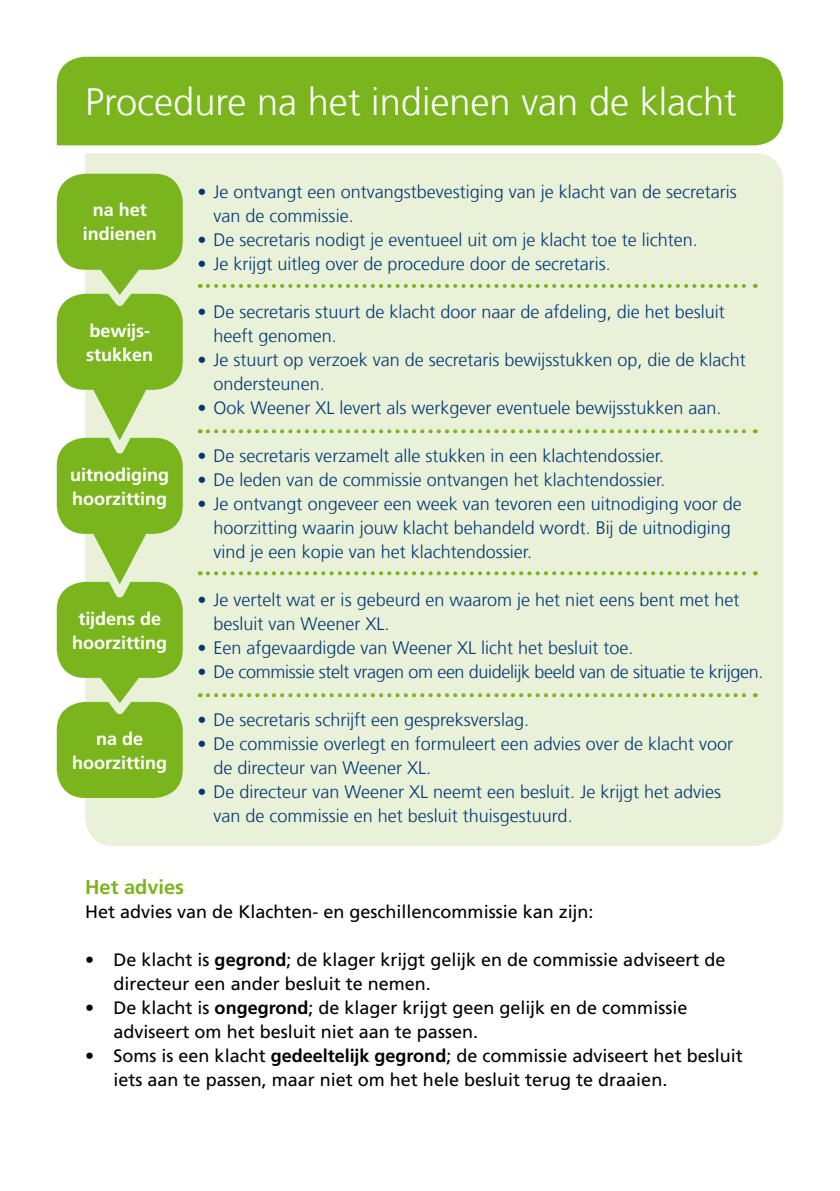
<style>
.page{position:relative;width:840px;height:1191px;background:#fff}
.page>*{position:absolute;margin:0;border:0;box-sizing:border-box;transform-origin:0 0}
.t1{font:300 38px "Frutiger LT Com";color:#fff}
.t2{font:700 20px "Frutiger LT Com";color:#7ab51d}
.t3{font:300 18px/24px "Frutiger LT Com";color:#003772}
.t4{font:18px/24px "Frutiger LT Com";color:#000}
.t5{font:700 18px/24px "Frutiger LT Com";color:#fff;text-align:center}
.t6{font:300 18px "Frutiger LT Com";letter-spacing:-.02em;color:#003772}
.s1{font-weight:700}
</style>
<div class="page">
<div style="left:85px;top:153px;width:697px;height:693px;background:#e9f1d9"></div>
<div style="left:57px;top:702px;width:126px;height:96px;background:#7ab51d;border-radius:28px"></div>
<svg style="left:62px;top:659px;width:120px;height:65px"></svg>
<div style="left:57px;top:582px;width:126px;height:96px;background:#7ab51d;border-radius:28px"></div>
<svg style="left:63px;top:521px;width:116px;height:77px"></svg>
<div style="left:57px;top:438px;width:126px;height:96px;background:#7ab51d;border-radius:28px"></div>
<svg style="left:63px;top:377px;width:116px;height:77px"></svg>
<div style="left:57px;top:294px;width:126px;height:96px;background:#7ab51d;border-radius:28px"></div>
<div style="left:57px;top:57px;width:725px;height:88px;background:#7ab51d"></div>
<svg style="left:62px;top:251px;width:120px;height:65px"></svg>
<div style="left:57px;top:174px;width:126px;height:96px;background:#7ab51d;border-radius:28px"></div>
<svg style="left:208px;top:284px;width:547px;height:4px"></svg>
<svg style="left:208px;top:429px;width:547px;height:4px"></svg>
<svg style="left:208px;top:571px;width:547px;height:4px"></svg>
<svg style="left:208px;top:693px;width:547px;height:4px"></svg>
<h1 class="t1" style="left:85px;top:80px;width:653px">Procedure na het indienen van de klacht</h1>
<p class="t5" style="left:83px;top:198px;width:76px">na het indienen</p>
<p class="t5" style="left:86px;top:318px;width:69px;text-align:left">bewijs&shy;stukken</p>
<p class="t5" style="left:70px;top:462px;width:101px;text-align:left">uitnodiging hoorzitting</p>
<p class="t5" style="left:72px;top:606px;width:97px">tijdens de hoorzitting</p>
<p class="t5" style="left:72px;top:726px;width:97px">na de hoorzitting</p>
<p class="t3" style="left:213px;top:180px;width:524px;text-indent:-16px">• Je ontvangt een ontvangstbevestiging van je klacht van de secretaris van de commissie.</p>
<p class="t3" style="left:197px;top:228px;width:501px">• De secretaris nodigt je eventueel uit om je klacht toe te lichten.</p>
<p class="t3" style="left:197px;top:252px;width:414px">• Je krijgt uitleg over de procedure door de secretaris.</p>
<p class="t3" style="left:213px;top:300px;width:512px;text-indent:-16px">• De secretaris stuurt de klacht door naar de afdeling, die het besluit heeft genomen.</p>
<p class="t3" style="left:213px;top:348px;width:533px;text-indent:-16px">• Je stuurt op verzoek van de secretaris bewijsstukken op, die de klacht ondersteunen.</p>
<p class="t3" style="left:197px;top:396px;width:525px">• Ook Weener XL levert als werkgever eventuele bewijsstukken aan.</p>
<p class="t3" style="left:197px;top:444px;width:468px">• De secretaris verzamelt alle stukken in een klachtendossier.</p>
<p class="t3" style="left:197px;top:468px;width:469px">• De leden van de commissie ontvangen het klachtendossier.</p>
<p class="t3" style="left:213px;top:491px;width:529px;text-indent:-16px">• Je ontvangt ongeveer een week van tevoren een uitnodiging voor de hoorzitting waarin jouw klacht behandeld wordt. Bij de uitnodiging vind je een kopie van het klachtendossier.</p>
<p class="t3" style="left:213px;top:587px;width:527px;text-indent:-16px">• Je vertelt wat er is gebeurd en waarom je het niet eens bent met het besluit van Weener XL.</p>
<p class="t3" style="left:197px;top:635px;width:437px">• Een afgevaardigde van Weener XL licht het besluit toe.</p>
<p class="t6" style="left:197px;top:661px;width:567px">• De commissie stelt vragen om een duidelijk beeld van de situatie te krijgen.</p>
<p class="t3" style="left:197px;top:707px;width:333px">• De secretaris schrijft een gespreksverslag.</p>
<p class="t3" style="left:213px;top:731px;width:521px;text-indent:-16px">• De commissie overlegt en formuleert een advies over de klacht voor de directeur van Weener XL.</p>
<p class="t3" style="left:213px;top:779px;width:509px;text-indent:-16px">• De directeur van Weener XL neemt een besluit. Je krijgt het advies van de commissie en het besluit thuisgestuurd.</p>
<p class="t2" style="left:85px;top:875px;width:100px">Het advies</p>
<p class="t4" style="left:85px;top:900px;width:509px">Het advies van de Klachten- en geschillencommissie kan zijn:</p>
<p class="t4" style="left:113px;top:948px;width:613px;text-indent:-28px">• De klacht is <span class="s1">gegrond</span>; de klager krijgt gelijk en de commissie adviseert de directeur een ander besluit te nemen.</p>
<p class="t4" style="left:113px;top:995px;width:575px;text-indent:-28px">• De klacht is <span class="s1">ongegrond</span>; de klager krijgt geen gelijk en de commissie adviseert om het besluit niet aan te passen.</p>
<p class="t4" style="left:113px;top:1043px;width:630px;text-indent:-28px">• Soms is een klacht <span class="s1">gedeeltelijk gegrond</span>; de commissie adviseert het besluit iets aan te passen, maar niet om het hele besluit terug te draaien.</p>
</div>
